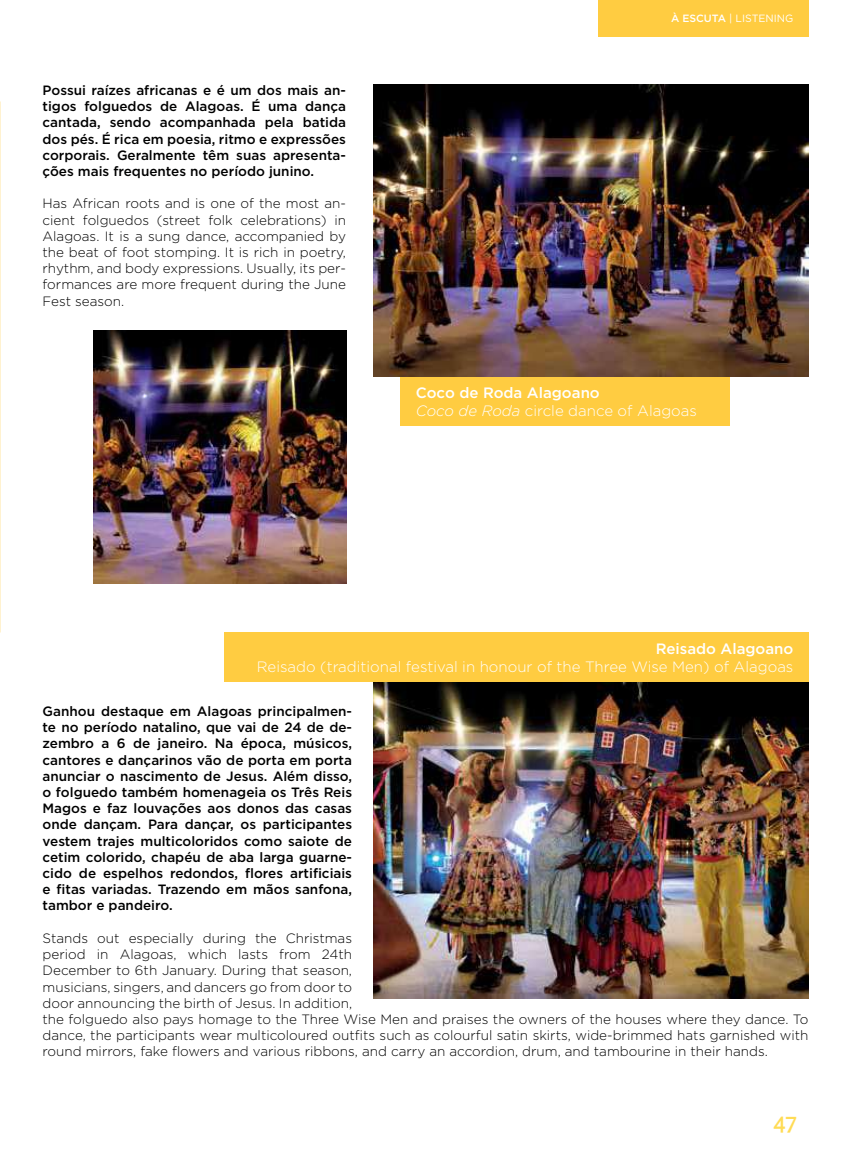
<style>
.page{position:relative;width:851px;height:1149px;background:#fff}
.page>*{position:absolute;margin:0;border:0;box-sizing:border-box;transform-origin:0 0}
.t1{font:500 21px "Apex New";color:#ffdc56}
.t2{font:300 15px/18px "Gotham";color:#fff}
.t3{font:500 15px "Gotham";color:#fff}
.t4{font:300 13.5px/16.2px "Gotham";color:#000101;text-align:justify}
.t5{font:500 13.5px/16.2px "Gotham";color:#000101;text-align:justify}
.t6{font:10.5px "Gotham";color:#fff}
.s1{font-weight:500}
.s2{font-style:italic}
</style>
<div class="page">
<div style="left:597px;top:0;width:211px;height:36px;background:#ffcc41"></div>
<div style="left:400px;top:376px;width:329px;height:50px;background:#ffcc41"></div>
<img style="left:373px;top:84px;width:435px;height:292px">
<img style="left:373px;top:682px;width:435px;height:316px">
<div style="left:224px;top:632px;width:584px;height:50px;background:#ffcc41"></div>
<img style="left:93px;top:331px;width:253px;height:252px">
<p class="t5" style="left:43px;top:82px;width:305px">Possui raízes africanas e é um dos mais an&shy;tigos folguedos de Alagoas. É uma dança cantada, sendo acompanhada pela batida dos pés. É rica em poesia, ritmo e expressões corporais. Geralmente têm suas apresenta&shy;ções mais frequentes no período junino.</p>
<p class="t4" style="left:43px;top:195px;width:305px">Has African roots and is one of the most an&shy;cient folguedos (street folk celebrations) in Alagoas. It is a sung dance, accompanied by the beat of foot stomping. It is rich in poetry, rhythm, and body expressions. Usually, its per&shy;formances are more frequent during the June Fest season.</p>
<p class="t6" style="left:671px;top:12px;width:124px"><span class="s1">À ESCUTA</span> | LISTENING</p>
<p class="t2" style="left:416px;top:383px;width:282px"><span class="s1">Coco de Roda Alagoano<br></span><span class="s2">Coco de Roda</span> circle dance of Alagoas</p>
<p class="t3" style="left:655px;top:639px;width:139px">Reisado Alagoano</p>
<p class="t2" style="left:257px;top:657px;width:538px">Reisado (traditional festival in honour of the Three Wise Men) of Alagoas</p>
<p class="t5" style="left:43px;top:702px;width:311px">Ganhou destaque em Alagoas principalmen&shy;te no período natalino, que vai de 24 de de&shy;zembro a 6 de janeiro. Na época, músicos, cantores e dançarinos vão de porta em porta anunciar o nascimento de Jesus. Além disso, o folguedo também homenageia os Três Reis Magos e faz louvações aos donos das casas onde dançam. Para dançar, os participantes vestem trajes multicoloridos como saiote de cetim colorido, chapéu de aba larga guarne&shy;cido de espelhos redondos, flores artificiais e fitas variadas. Trazendo em mãos sanfona, tambor e pandeiro.</p>
<p class="t4" style="left:43px;top:929px;width:767px;text-align:left">Stands out especially during the Christmas<br>period in Alagoas, which lasts from 24th<br>December to 6th January. During that season,<br>musicians, singers, and dancers go from door to<br>door announcing the birth of Jesus. In addition,<br>the folguedo also pays homage to the Three Wise Men and praises the owners of the houses where they dance. To dance, the participants wear multicoloured outfits such as colourful satin skirts, wide-brimmed hats garnished with round mirrors, fake flowers and various ribbons, and carry an accordion, drum, and tambourine in their hands.</p>
<h1 class="t1" style="left:772px;top:1108px;width:25px">47</h1>
</div>
